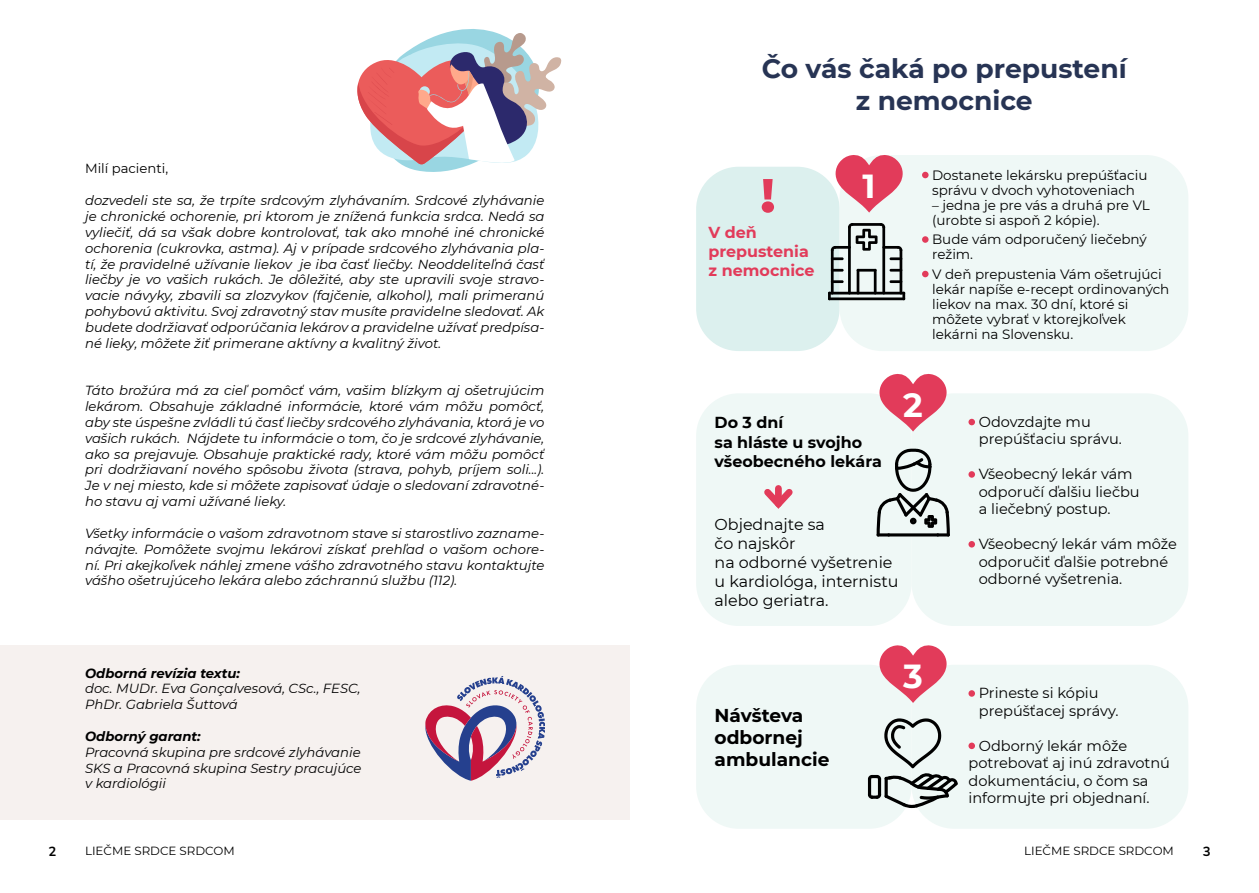
<style>
.page{position:relative;width:1259px;height:893px;background:#fff}
.page>*{position:absolute;margin:0;border:0;box-sizing:border-box;transform-origin:0 0}
.t1{font:700 33.3px "Montserrat";color:#fff}
.t2{font:700 26.55px/31.8px "Montserrat";color:#273454;text-align:center}
.t3{font:700 18.6px/22.4px "Montserrat";color:#000}
.t4{font:15.9px/19px "Montserrat";color:#000}
.t5{font:700 15.9px/19px "Montserrat";color:#000}
.t6{font:700 15.9px/19px "Montserrat";color:#e23b5a}
.t7{font:14.55px/17.4px "Montserrat";color:#000}
.t8{font:13.5px/15px "Montserrat";color:#000}
.t9{font:italic 13.2px/15.9px "Montserrat";color:#000;text-align:justify}
.t10{font:italic 700 13.2px "Montserrat";color:#000}
.t11{font:13.2px "Montserrat";color:#000}
.t12{font:700 13.2px "Nunito";color:#000}
.t13{font:11.85px "Montserrat";color:#000}
</style>
<div class="page">
<div style="left:0;top:645px;width:629px;height:175px;background:#f6f1ef"></div>
<svg style="left:357px;top:29px;width:205px;height:143px"></svg>
<div style="left:696px;top:167px;width:143px;height:184px;background:#dcf0ee;border-radius:43px"></div>
<div style="left:839px;top:155px;width:349px;height:196px;background:#eff8f6;border-radius:43px"></div>
<div style="left:696px;top:393px;width:215px;height:233px;background:#eff8f6;border-radius:43px"></div>
<div style="left:911px;top:393px;width:277px;height:233px;background:#eff8f6;border-radius:43px"></div>
<div style="left:696px;top:665px;width:215px;height:164px;background:#eff8f6;border-radius:43px"></div>
<div style="left:911px;top:665px;width:277px;height:164px;background:#eff8f6;border-radius:43px"></div>
<svg style="left:922px;top:172px;width:6px;height:6px"></svg>
<div style="left:922px;top:236px;width:6px;height:7px;background:#e23b5a;border-radius:50%"></div>
<svg style="left:922px;top:271px;width:6px;height:6px"></svg>
<div style="left:968px;top:690px;width:7px;height:7px;background:#e23b5a;border-radius:50%"></div>
<div style="left:968px;top:743px;width:7px;height:6px;background:#e23b5a;border-radius:50%"></div>
<div style="left:968px;top:419px;width:7px;height:6px;background:#e23b5a;border-radius:50%"></div>
<div style="left:968px;top:471px;width:7px;height:7px;background:#e23b5a;border-radius:50%"></div>
<div style="left:968px;top:541px;width:7px;height:7px;background:#e23b5a;border-radius:50%"></div>
<svg style="left:764px;top:485px;width:29px;height:24px"></svg>
<svg style="left:879px;top:374px;width:67px;height:58px"></svg>
<svg style="left:879px;top:645px;width:67px;height:58px"></svg>
<svg style="left:761px;top:179px;width:13px;height:34px"></svg>
<svg style="left:822px;top:155px;width:84px;height:146px"></svg>
<svg style="left:876px;top:448px;width:93px;height:89px"></svg>
<svg style="left:867px;top:718px;width:91px;height:95px"></svg>
<hr style="left:884px;top:777px;width:3px;height:21px;background:#000;border-radius:2px">
<svg style="left:425px;top:676px;width:119px;height:105px"></svg>
<p class="t11" style="left:85px;top:160px;width:85px">Milí pacienti,</p>
<p class="t9" style="left:85px;top:192px;width:461px">dozvedeli ste sa, že trpíte srdcovým zlyhávaním. Srdcové zlyhávanie je chronické ochorenie, pri ktorom je znížená funkcia srdca. Nedá sa vyliečiť, dá sa však dobre kontrolovať, tak ako mnohé iné chronické ochorenia (cukrovka, astma). Aj v prípade srdcového zlyhávania pla&shy;tí, že pravidelné užívanie liekov je iba časť liečby. Neoddeliteľná časť liečby je vo vašich rukách. Je dôležité, aby ste upravili svoje stravo&shy;vacie návyky, zbavili sa zlozvykov (fajčenie, alkohol), mali primeranú pohybovú aktivitu. Svoj zdravotný stav musíte pravidelne sledovať. Ak budete dodržiavať odporúčania lekárov a pravidelne užívať predpísa&shy;né lieky, môžete žiť primerane aktívny a kvalitný život.</p>
<p class="t9" style="left:85px;top:382px;width:461px">Táto brožúra má za cieľ pomôcť vám, vašim blízkym aj ošetrujúcim lekárom. Obsahuje základné informácie, ktoré vám môžu pomôcť, aby ste úspešne zvládli tú časť liečby srdcového zlyhávania, ktorá je vo vašich rukách. Nájdete tu informácie o tom, čo je srdcové zlyhávanie, ako sa prejavuje. Obsahuje praktické rady, ktoré vám môžu pomôcť pri dodržiavaní nového spôsobu života (strava, pohyb, príjem soli...).<br>Je v nej miesto, kde si môžete zapisovať údaje o sledovaní zdravotné&shy;ho stavu aj vami užívané lieky.</p>
<p class="t9" style="left:85px;top:525px;width:461px">Všetky informácie o vašom zdravotnom stave si starostlivo zazname&shy;návajte. Pomôžete svojmu lekárovi získať prehľad o vašom ochore&shy;ní. Pri akejkoľvek náhlej zmene vášho zdravotného stavu kontaktujte vášho ošetrujúceho lekára alebo záchrannú službu (112).</p>
<p class="t10" style="left:85px;top:663px;width:156px">Odborná revízia textu:</p>
<p class="t9" style="left:85px;top:680px;width:277px">doc. MUDr. Eva Gonçalvesová, CSc., FESC,<br>PhDr. Gabriela Šuttová</p>
<p class="t10" style="left:85px;top:727px;width:117px">Odborný garant:</p>
<p class="t9" style="left:85px;top:744px;width:278px">Pracovná skupina pre srdcové zlyhávanie SKS a Pracovná skupina Sestry pracujúce v kardiológii</p>
<h2 class="t2" style="left:762px;top:51px;width:366px">Čo vás čaká po prepustení z nemocnice</h2>
<p class="t6" style="left:708px;top:222px;width:107px">V deň prepustenia z nemocnice</p>
<h1 class="t1" style="left:862px;top:162px;width:15px">1</h1>
<p class="t8" style="left:932px;top:167px;width:217px">Dostanete lekársku prepúšťaciu správu v dvoch vyhotoveniach</p>
<p class="t8" style="left:932px;top:197px;width:219px">– jedna je pre vás a druhá pre VL (urobte si aspoň 2 kópie).</p>
<p class="t8" style="left:932px;top:231px;width:216px">Bude vám odporučený liečebný režim.</p>
<p class="t8" style="left:932px;top:266px;width:239px">V deň prepustenia Vám ošetrujúci lekár napíše e-recept ordinovaných liekov na max. 30 dní, ktoré si môžete vybrať v ktorejkoľvek lekárni na Slovensku.</p>
<p class="t5" style="left:714px;top:412px;width:169px">Do 3 dní<br>sa hláste u svojho všeobecného lekára</p>
<h1 class="t1" style="left:903px;top:381px;width:21px">2</h1>
<p class="t4" style="left:714px;top:514px;width:185px">Objednajte sa<br>čo najskôr<br>na odborné vyšetrenie u kardiológa, internistu alebo geriatra.</p>
<p class="t7" style="left:979px;top:412px;width:145px">Odovzdajte mu prepúšťaciu správu.</p>
<p class="t7" style="left:979px;top:465px;width:162px">Všeobecný lekár vám odporučí ďalšiu liečbu a liečebný postup.</p>
<p class="t7" style="left:979px;top:535px;width:200px">Všeobecný lekár vám môže odporučiť ďalšie potrebné odborné vyšetrenia.</p>
<h3 class="t3" style="left:714px;top:703px;width:116px">Návšteva odbornej ambulancie</h3>
<h1 class="t1" style="left:903px;top:653px;width:21px">3</h1>
<p class="t7" style="left:979px;top:684px;width:141px">Prineste si kópiu prepúšťacej správy.</p>
<p class="t7" style="left:968px;top:736px;width:203px;text-indent:10px">Odborný lekár môže potrebovať aj inú zdravotnú dokumentáciu, o čom sa informujte pri objednaní.</p>
<p class="t12" style="left:48px;top:842px;width:9px">2</p>
<p class="t13" style="left:85px;top:843px;width:151px">LIEČME SRDCE SRDCOM</p>
<p class="t13" style="left:1024px;top:843px;width:151px">LIEČME SRDCE SRDCOM</p>
<p class="t12" style="left:1202px;top:842px;width:9px">3</p>
</div>
